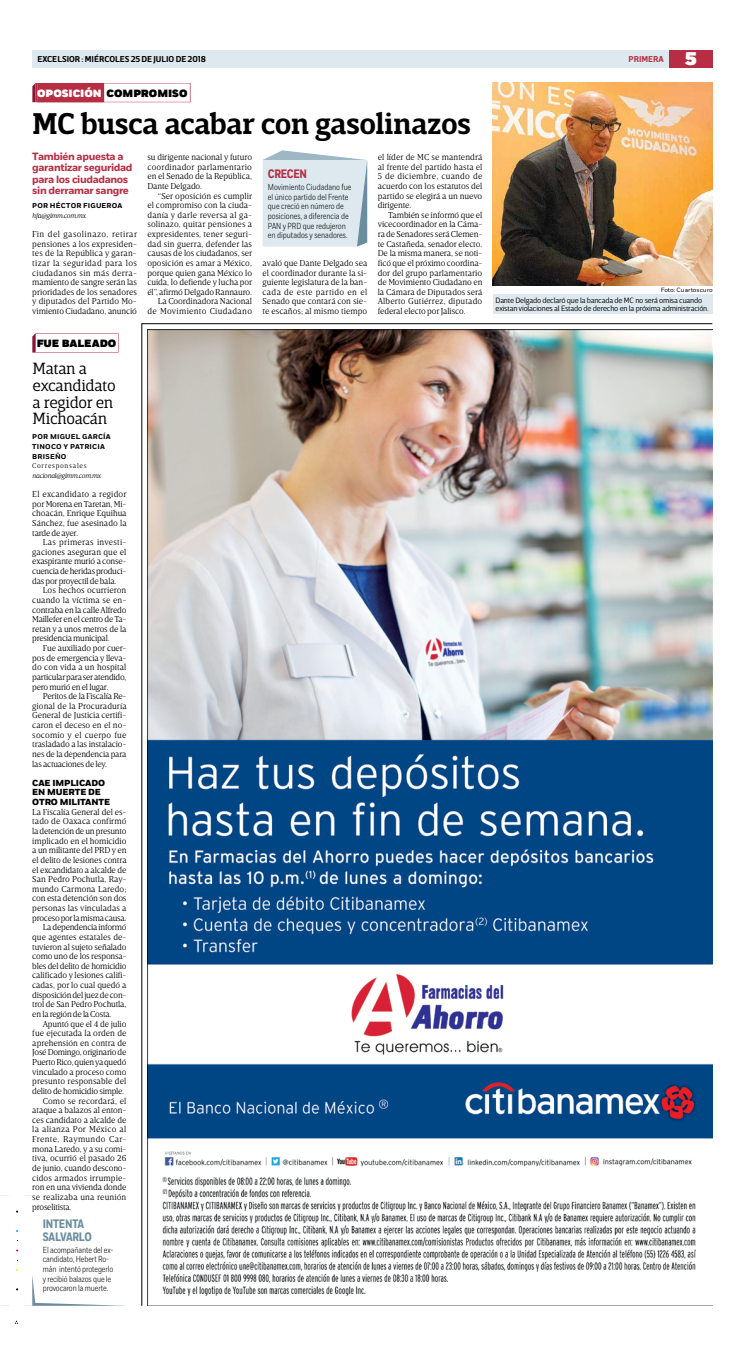
<style>
.page{position:relative;width:745px;height:1355px;background:#fff}
.page>*{position:absolute;margin:0;border:0;box-sizing:border-box;transform-origin:0 0}
.t1{font:600 30.62px "Breve Slab Text";letter-spacing:-.02em;color:#000}
.t2{font:300 16.62px/16.6px "Breve Slab Text";letter-spacing:-.02em;color:#000}
.t3{font:700 12.25px/12.2px "Fort Cond";letter-spacing:-.02em;color:#6b8e9f}
.t4{font:700 12.25px "Fort Cond";letter-spacing:-.02em;color:#b72e44}
.t5{font:700 10.5px/11.4px "Fort";letter-spacing:-.035em;color:#b72e44}
.t6{font:900 10.5px "Fort";letter-spacing:-.005em;color:#000}
.t7{font:300 8.75px/9.6px "Breve Text";letter-spacing:-.01em;color:#000;text-align:justify}
.t8{font:300 8.75px/9.6px "Fort Cond";color:#000}
.t9{font:300 8.75px "Breve Text";letter-spacing:-.03em;color:#000}
.t10{font:300 8.75px "Breve Text";letter-spacing:.01em;color:#000}
.t11{font:800 8.75px/9.6px "Fort";letter-spacing:-.015em;color:#000}
.t12{font:600 8.75px "Breve Sans Text";letter-spacing:-.005em;color:#000}
.t13{font:300 8.75px "Breve Text";letter-spacing:.015em;color:#000}
.t14{font:300 8.75px "Breve Text";letter-spacing:.025em;color:#000}
.t15{font:300 8.75px "Breve Text";letter-spacing:.035em;color:#000}
.t16{font:600 8.75px "Breve Sans Text";letter-spacing:-.005em;color:#b72e44}
.t17{font:300 7.88px/8.8px "Breve Sans Text";letter-spacing:-.025em;color:#000}
.t18{font:700 7px/9.6px "Fort";letter-spacing:.03em;color:#000}
.t19{font:italic 300 7px "Breve Text";letter-spacing:-.04em;color:#000}
.t20{font:300 7px "Breve Text";letter-spacing:.1em;color:#000}
.t21{font:6.12px "Fort";color:#000}
.s1{font-family:"Fort";font-weight:900;font-size:18.38px;color:#fff}
.s2{color:#fff}
</style>
<div class="page">
<div style="left:32px;top:50px;width:636px;height:18px;background:#dde9ef"></div>
<div style="left:668px;top:50px;width:44px;height:18px;background:#b72e44"></div>
<img style="left:492px;top:83px;width:220px;height:202px">
<div style="left:492px;top:295px;width:220px;height:19px;background:#dde9ef"></div>
<div style="left:37px;top:83px;width:67px;height:19px;background:#b72e44"></div>
<svg style="left:32px;top:83px;width:3px;height:19px"></svg>
<svg style="left:262px;top:150px;width:105px;height:97px;background:#d7e4ea"></svg>
<svg style="left:35px;top:333px;width:83px;height:19px"></svg>
<div style="left:36px;top:334px;width:82px;height:18px;background:#fff"></div>
<svg style="left:32px;top:334px;width:3px;height:18px"></svg>
<img style="left:147px;top:329px;width:565px;height:976px">
<svg style="left:32px;top:1276px;width:68px;height:29px"></svg>
<p class="t12" style="left:38px;top:54px;width:68px">EXCELSIOR : MIÉRCOLES</p>
<p class="t12" style="left:131px;top:54px;width:77px">25 DE JULIO DE 2018</p>
<p class="t16" style="left:628px;top:54px;width:69px">PRIMERA <span class="s1">5</span></p>
<p class="t6" style="left:37px;top:86px;width:152px"><span class="s2">OPOSICIÓN</span> COMPROMISO</p>
<h1 class="t1" style="left:32px;top:106px;width:440px">MC busca acabar con gasolinazos</h1>
<p class="t5" style="left:32px;top:151px;width:102px">También apuesta a garantizar seguridad para los ciudadanos sin derramar sangre</p>
<p class="t18" style="left:32px;top:201px;width:91px">POR HÉCTOR FIGUEROA</p>
<p class="t19" style="left:32px;top:211px;width:55px">hfa@gimm.com.mx</p>
<p class="t7" style="left:32px;top:229px;width:106px">Fin del gasolinazo, retirar pensiones a los expresiden&shy;tes de la República y garan&shy;tizar la seguridad para los ciudadanos sin más derra&shy;mamiento de sangre serán las prioridades de los senadores y diputados del Partido Mo&shy;vimiento Ciudadano, anunció</p>
<p class="t6" style="left:37px;top:337px;width:81px">FUE BALEADO</p>
<h2 class="t2" style="left:33px;top:360px;width:85px">Matan a excandidato a regidor en<br>Michoacán</h2>
<p class="t18" style="left:32px;top:432px;width:80px">POR MIGUEL GARCÍA<br>TINOCO Y PATRICIA<br>BRISEÑO</p>
<p class="t20" style="left:32px;top:462px;width:56px">Corresponsales</p>
<p class="t19" style="left:32px;top:471px;width:70px">nacional@gimm.com.mx</p>
<p class="t7" style="left:32px;top:489px;width:96px">El excandidato a regidor por Morena en Taretan, Mi&shy;choacán, Enrique Equihua Sánchez, fue asesinado la tarde de ayer.</p>
<p class="t7" style="left:32px;top:537px;width:96px;text-indent:10px">Las primeras investi&shy;gaciones aseguran que el exaspirante murió a conse&shy;cuencia de heridas produci&shy;das por proyectil de bala.</p>
<p class="t7" style="left:32px;top:585px;width:96px;text-indent:10px">Los hechos ocurrieron cuando la víctima se en&shy;contraba en la calle Alfredo Maillefer en el centro de Ta&shy;retan y a unos metros de la presidencia municipal.</p>
<p class="t7" style="left:32px;top:643px;width:96px;text-indent:10px">Fue auxiliado por cuer&shy;pos de emergencia y lleva&shy;do con vida a un hospital particular para ser atendido, pero murió en el lugar.</p>
<p class="t7" style="left:32px;top:691px;width:96px;text-indent:10px">Peritos de la Fiscalía Re&shy;gional de la Procuraduría General de Justicia certifi&shy;caron el deceso en el no&shy;socomio y el cuerpo fue trasladado a las instalacio&shy;nes de la dependencia para las actuaciones de ley.</p>
<p class="t11" style="left:32px;top:778px;width:79px">CAE IMPLICADO<br>EN MUERTE DE<br>OTRO MILITANTE</p>
<p class="t7" style="left:32px;top:807px;width:96px">La Fiscalía General del es-</p>
<p class="t7" style="left:32px;top:816px;width:96px">tado de Oaxaca confirmó</p>
<p class="t9" style="left:32px;top:826px;width:96px">la detención de un presunto</p>
<p class="t7" style="left:32px;top:836px;width:95px">implicado en el homicidio</p>
<p class="t7" style="left:32px;top:845px;width:96px">a un militante del PRD y en</p>
<p class="t7" style="left:32px;top:855px;width:96px">el delito de lesiones contra</p>
<p class="t7" style="left:32px;top:864px;width:95px">el excandidato a alcalde de</p>
<p class="t7" style="left:32px;top:874px;width:96px">San Pedro Pochutla, Ray-</p>
<p class="t7" style="left:32px;top:884px;width:96px">mundo Carmona Laredo;</p>
<p class="t7" style="left:32px;top:893px;width:96px">con esta detención son dos</p>
<p class="t7" style="left:32px;top:903px;width:96px">personas las vinculadas a</p>
<p class="t9" style="left:32px;top:912px;width:96px">proceso por la misma causa.</p>
<p class="t9" style="left:43px;top:922px;width:85px">La dependencia informó</p>
<p class="t7" style="left:32px;top:932px;width:96px">que agentes estatales de-</p>
<p class="t7" style="left:32px;top:941px;width:96px">tuvieron al sujeto señalado</p>
<p class="t7" style="left:32px;top:951px;width:96px">como uno de los responsa-</p>
<p class="t9" style="left:32px;top:961px;width:96px">bles del delito de homicidio</p>
<p class="t7" style="left:32px;top:970px;width:96px">calificado y lesiones califi-</p>
<p class="t7" style="left:32px;top:980px;width:96px">cadas, por lo cual quedó a</p>
<p class="t9" style="left:32px;top:989px;width:96px">disposición del juez de con-</p>
<p class="t7" style="left:32px;top:999px;width:96px">trol de San Pedro Pochutla,</p>
<p class="t9" style="left:32px;top:1009px;width:80px">en la región de la Costa.</p>
<p class="t7" style="left:43px;top:1018px;width:85px">Apuntó que el 4 de julio</p>
<p class="t7" style="left:32px;top:1028px;width:96px">fue ejecutada la orden de</p>
<p class="t7" style="left:32px;top:1038px;width:96px">aprehensión en contra de</p>
<p class="t9" style="left:32px;top:1047px;width:96px">José Domingo, originario de</p>
<p class="t9" style="left:32px;top:1057px;width:95px">Puerto Rico, quien ya quedó</p>
<p class="t7" style="left:32px;top:1067px;width:95px">vinculado a proceso como</p>
<p class="t7" style="left:32px;top:1076px;width:96px">presunto responsable del</p>
<p class="t9" style="left:32px;top:1086px;width:93px">delito de homicidio simple.</p>
<p class="t10" style="left:43px;top:1095px;width:85px">Como se recordará, el</p>
<p class="t7" style="left:32px;top:1105px;width:96px">ataque a balazos al enton-</p>
<p class="t7" style="left:32px;top:1115px;width:96px">ces candidato a alcalde de</p>
<p class="t14" style="left:32px;top:1124px;width:96px">la alianza Por México al</p>
<p class="t15" style="left:32px;top:1134px;width:96px">Frente, Raymundo Car-</p>
<p class="t7" style="left:32px;top:1144px;width:96px">mona Laredo, y a su comi-</p>
<p class="t7" style="left:32px;top:1153px;width:95px">tiva, ocurrió el pasado 26</p>
<p class="t7" style="left:32px;top:1163px;width:96px">de junio, cuando descono-</p>
<p class="t10" style="left:32px;top:1172px;width:95px">cidos armados irrumpie-</p>
<p class="t7" style="left:32px;top:1182px;width:96px">ron en una vivienda donde</p>
<p class="t13" style="left:32px;top:1192px;width:95px">se realizaba una reunión</p>
<p class="t9" style="left:32px;top:1201px;width:41px">proselitista.</p>
<h3 class="t3" style="left:43px;top:1218px;width:51px">INTENTA<br>SALVARLO</h3>
<p class="t8" style="left:43px;top:1245px;width:72px">El acompañante del ex&shy;candidato, Hebert Ro&shy;mán intentó protegerlo y recibió balazos que le provocaron la muerte.</p>
<p class="t7" style="left:147px;top:152px;width:106px">su dirigente nacional y futuro coordinador parlamentario en el Senado de la República, Dante Delgado.</p>
<p class="t7" style="left:147px;top:191px;width:106px;text-align:right">“Ser oposición es cumplir<br>el compromiso con la ciuda&shy;danía y darle reversa al ga&shy;solinazo, quitar pensiones a expresidentes, tener seguri&shy;dad sin guerra, defender las causas de los ciudadanos, ser oposición es amar a México, porque quien gana México lo cuida, lo defiende y lucha por él”, afirmó Delgado Rannauro.<br>La Coordinadora Nacional de Movimiento Ciudadano</p>
<h3 class="t4" style="left:268px;top:166px;width:41px">CRECEN</h3>
<p class="t8" style="left:268px;top:182px;width:85px">Movimiento Ciudadano fue el único partido del Frente que creció en número de posiciones, a diferencia de<br>PAN y PRD que redujeron en diputados y senadores.</p>
<p class="t7" style="left:262px;top:258px;width:106px">avaló que Dante Delgado sea el coordinador durante la si&shy;guiente legislatura de la ban&shy;cada de este partido en el Senado que contará con sie&shy;te escaños; al mismo tiempo</p>
<p class="t7" style="left:377px;top:152px;width:106px">el líder de MC se mantendrá al frente del partido hasta el 5 de diciembre, cuando de acuerdo con los estatutos del partido se elegirá a un nuevo dirigente.</p>
<p class="t7" style="left:377px;top:210px;width:106px;text-indent:10px">También se informó que el vicecoordinador en la Cáma&shy;ra de Senadores será Clemen&shy;te Castañeda, senador electo.<br>De la misma manera, se noti&shy;ficó que el próximo coordina&shy;dor del grupo parlamentario de Movimiento Ciudadano en la Cámara de Diputados será Alberto Gutiérrez, diputado federal electo por Jalisco.</p>
<p class="t21" style="left:660px;top:286px;width:53px">Foto: Cuartoscuro</p>
<p class="t17" style="left:495px;top:296px;width:215px">Dante Delgado declaró que la bancada de MC no será omisa cuando existan violaciones al Estado de derecho en la próxima administración.</p>
</div>
